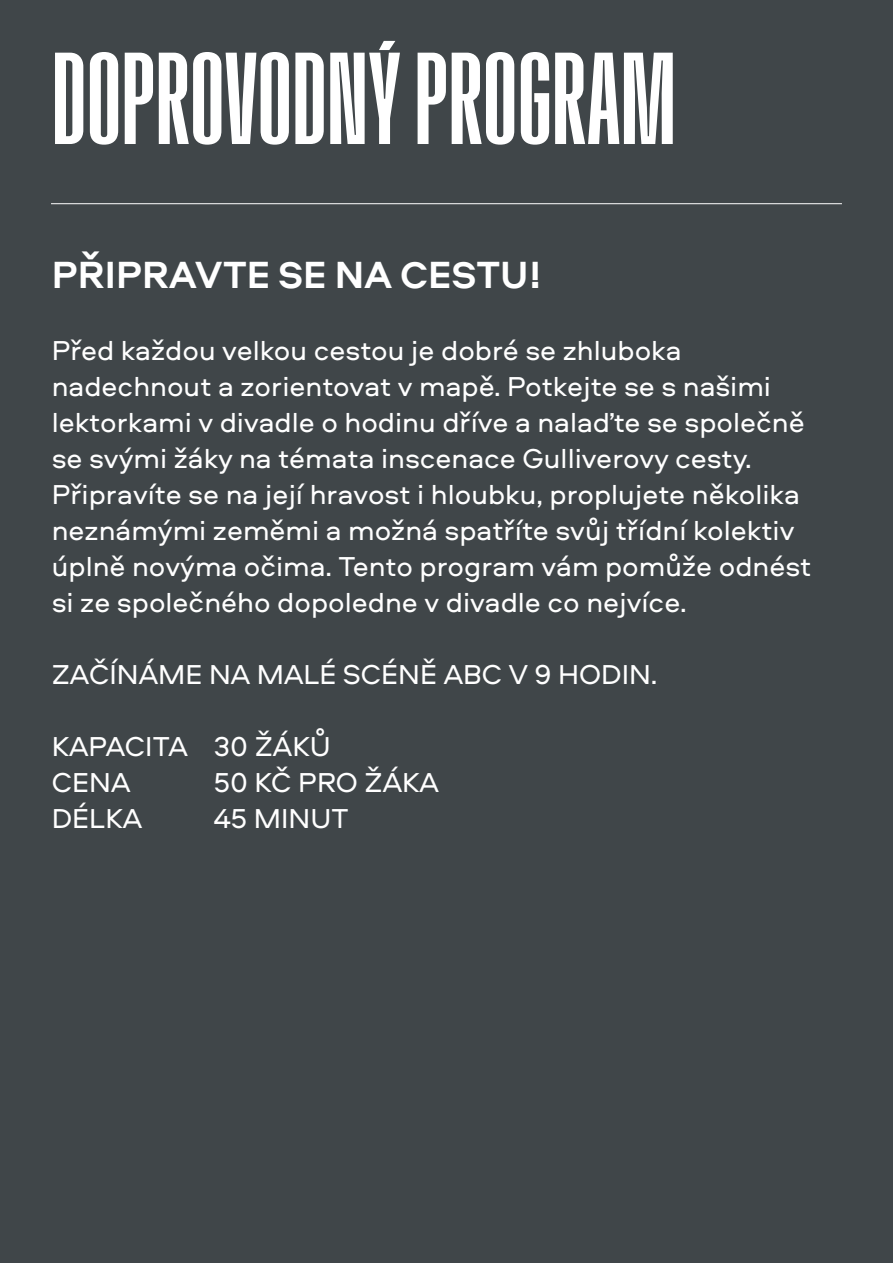
<style>
.page{position:relative;width:893px;height:1263px;background:#404649}
.page>*{position:absolute;margin:0;border:0;box-sizing:border-box;transform-origin:0 0}
.t1{font:130.5px "Kabaret";color:#fff}
.t2{font:700 39px "Aeroport";color:#fff}
.t3{font:28.5px/36px "Aeroport";color:#fff}
</style>
<div class="page">
<hr style="left:51px;top:203px;width:791px;height:1px;background:#fff">
<h1 class="t1" style="left:52px;top:40px;width:626px">DOPROVODNÝ PROGRAM</h1>
<h2 class="t2" style="left:52px;top:247px;width:492px">PŘIPRAVTE SE NA CESTU!</h2>
<p class="t3" style="left:52px;top:331px;width:761px">Před každou velkou cestou je dobré se zhluboka nadechnout a zorientovat v mapě. Potkejte se s našimi lektorkami v divadle o hodinu dříve a nalaďte se společně se svými žáky na témata inscenace Gulliverovy cesty.<br>Připravíte se na její hravost i hloubku, proplujete několika neznámými zeměmi a možná spatříte svůj třídní kolektiv úplně novýma očima. Tento program vám pomůže odnést si ze společného dopoledne v divadle co nejvíce.</p>
<p class="t3" style="left:52px;top:655px;width:607px">ZAČÍNÁME NA MALÉ SCÉNĚ ABC V 9 HODIN.</p>
<p class="t3" style="left:52px;top:727px;width:280px">KAPACITA 30 ŽÁKŮ<br>CENA</p>
<p class="t3" style="left:214px;top:763px;width:227px">50 KČ PRO ŽÁKA</p>
<p class="t3" style="left:52px;top:799px;width:92px">DÉLKA</p>
<p class="t3" style="left:214px;top:799px;width:136px">45 MINUT</p>
</div>
